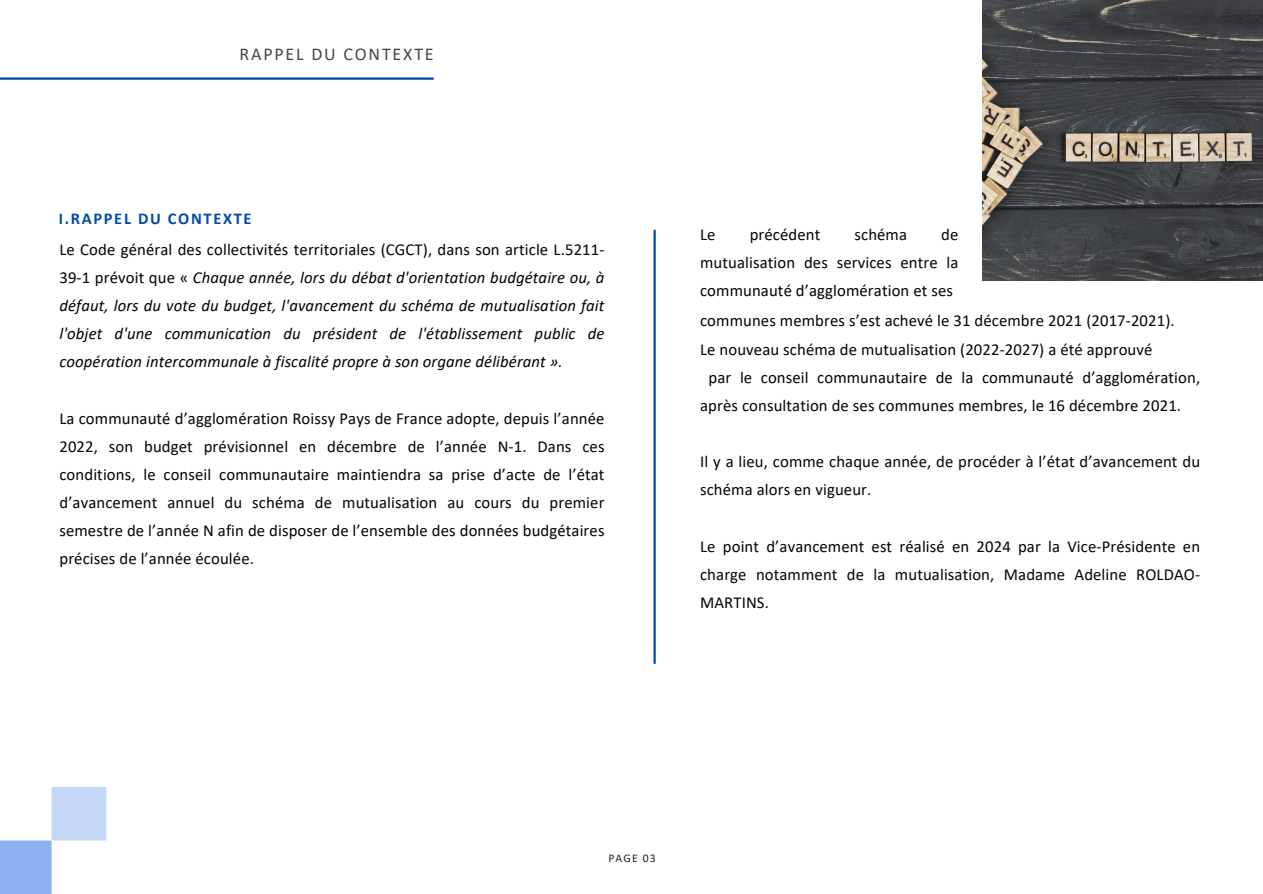
<style>
.page{position:relative;width:1263px;height:894px;background:#fff}
.page>*{position:absolute;margin:0;border:0;box-sizing:border-box;transform-origin:0 0}
.t1{font:18px "Calibri";letter-spacing:.1em;color:#454545}
.t2{font:16.65px/28.2px "Calibri";letter-spacing:.005em;color:#070303;text-align:justify}
.t3{font:italic 16.65px/28.2px "Calibri";letter-spacing:.005em;color:#070303;text-align:justify}
.t4{font:700 16.5px "Calibri";letter-spacing:.1em;color:#004aad}
.t5{font:11.7px "Calibri";letter-spacing:.1em;color:#222}
.s1{font-style:normal}
</style>
<div class="page">
<img style="left:0;top:787px;width:107px;height:106px">
<hr style="left:653px;top:230px;width:3px;height:433px;background:#004aad">
<hr style="left:0;top:77px;width:434px;height:3px;background:#004aad">
<img style="left:982px;top:0;width:281px;height:281px">
<h3 class="t1" style="left:240px;top:47px;width:196px">RAPPEL DU CONTEXTE</h3>
<h3 class="t4" style="left:59px;top:211px;width:194px">I.RAPPEL DU CONTEXTE</h3>
<h1 class="t3" style="left:59px;top:236px;width:547px"><span class="s1">Le Code général des collectivités territoriales (CGCT), dans son article L.5211- 39-1 prévoit que «</span> Chaque année, lors du débat d'orientation budgétaire ou, à défaut, lors du vote du budget, l'avancement du schéma de mutualisation fait l'objet d'une communication du président de l'établissement public de coopération intercommunale à fiscalité propre à son organe délibérant ».</h1>
<p class="t2" style="left:59px;top:405px;width:547px">La communauté d’agglomération Roissy Pays de France adopte, depuis l’année 2022, son budget prévisionnel en décembre de l’année N-1. Dans ces conditions, le conseil communautaire maintiendra sa prise d’acte de l’état d’avancement annuel du schéma de mutualisation au cours du premier semestre de l’année N afin de disposer de l’ensemble des données budgétaires précises de l’année écoulée.</p>
<p class="t2" style="left:700px;top:221px;width:17px">Le</p>
<p class="t2" style="left:750px;top:221px;width:72px">précédent</p>
<p class="t2" style="left:854px;top:221px;width:54px">schéma</p>
<p class="t2" style="left:700px;top:221px;width:260px;text-indent:241px">de mutualisation des services entre la communauté d’agglomération et ses</p>
<p class="t2" style="left:700px;top:308px;width:476px">communes membres s’est achevé le 31 décembre 2021 (2017-2021).</p>
<p class="t2" style="left:700px;top:336px;width:454px">Le nouveau schéma de mutualisation (2022-2027) a été approuvé</p>
<p class="t2" style="left:709px;top:364px;width:493px">par le conseil communautaire de la communauté d’agglomération,</p>
<p class="t2" style="left:700px;top:392px;width:482px">après consultation de ses communes membres, le 16 décembre 2021.</p>
<h3 class="t2" style="left:700px;top:448px;width:501px">Il y a lieu, comme chaque année, de procéder à l’état d’avancement du schéma alors en vigueur.</h3>
<h3 class="t2" style="left:700px;top:533px;width:501px">Le point d’avancement est réalisé en 2024 par la Vice-Présidente en charge notamment de la mutualisation, Madame Adeline ROLDAO-MARTINS.</h3>
<p class="t5" style="left:608px;top:853px;width:49px">PAGE 03</p>
</div>
